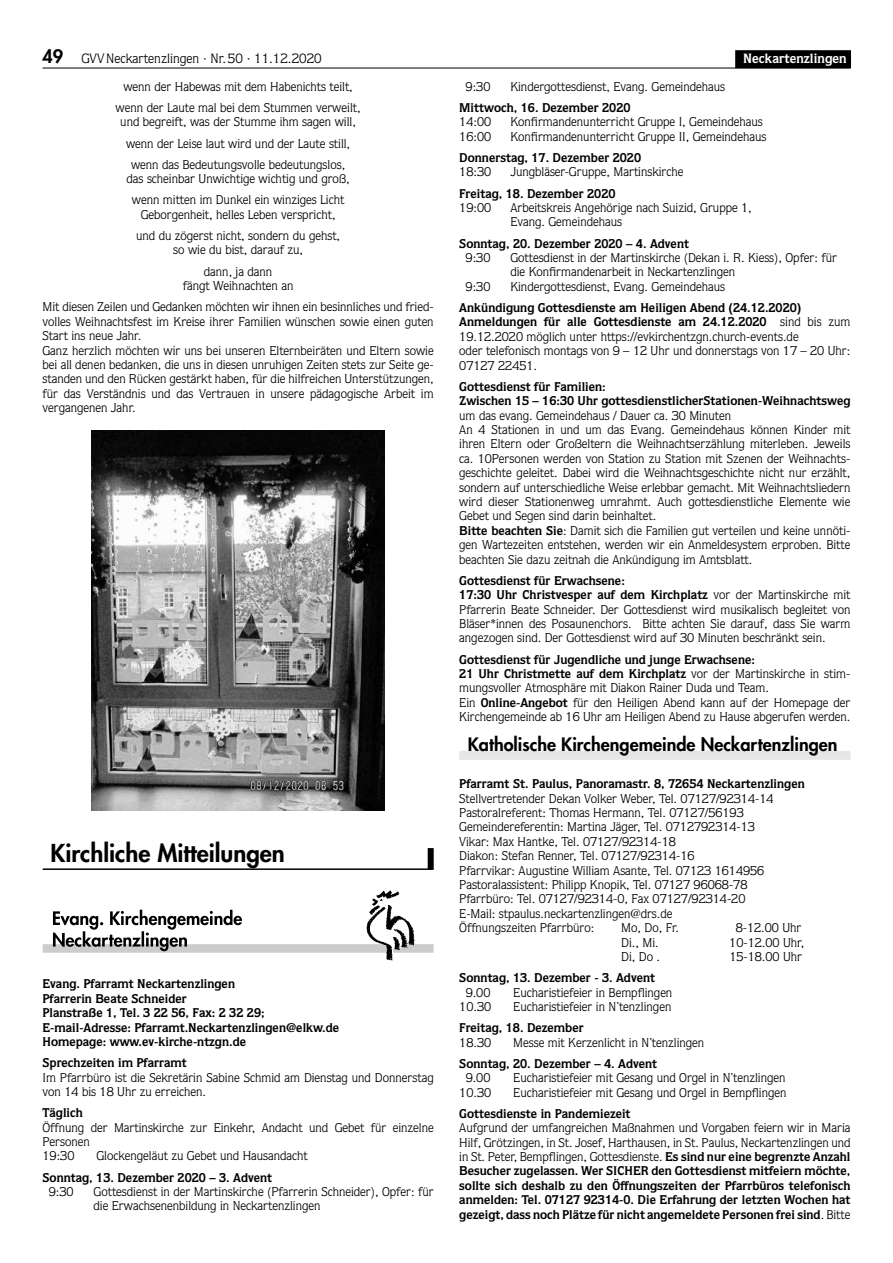
<style>
.page{position:relative;width:893px;height:1263px;background:#fff}
.page>*{position:absolute;margin:0;border:0;box-sizing:border-box;transform-origin:0 0}
.t1{font:800 24px "Futura";color:#000}
.t2{font:800 18px "Futura";color:#000}
.t3{font:13.5px "Quorum";color:#000}
.t4{font:700 13.5px "Quorum";color:#fff}
.t5{font:12.75px/14.4px "Quorum";color:#000}
.t6{font:700 12.75px/14.4px "Quorum";color:#000}
.s1{font-family:"Futura";font-weight:800;font-size:18px}
.s2{font-weight:700}
.s3{font-weight:400}
</style>
<div class="page">
<hr style="left:43px;top:68px;width:807px;height:1px;background:#000">
<img style="left:92px;top:431px;width:293px;height:379px">
<hr style="left:43px;top:868px;width:390px;height:2px;background:#000">
<div style="left:428px;top:848px;width:6px;height:21px;background:#000"></div>
<div style="left:43px;top:944px;width:391px;height:9px;background:#ccc"></div>
<svg style="left:53px;top:910px;width:189px;height:41px"></svg>
<img style="left:367px;top:891px;width:48px;height:69px">
<div style="left:459px;top:751px;width:391px;height:9px;background:#e6e6e6"></div>
<div style="left:735px;top:50px;width:116px;height:18px;background:#000"></div>
<p class="t3" style="left:43px;top:51px;width:281px"><span class="s1">49</span> GVVNeckartenzlingen · Nr.50 · 11.12.2020</p>
<p class="t5" style="left:116px;top:76px;width:246px;line-height:21.3px;text-align:center">wenn der Habewas mit dem Habenichts teilt, wenn der Laute mal bei dem Stummen verweilt,</p>
<p class="t5" style="left:120px;top:111px;width:237px;line-height:21.3px;text-align:center">und begreift, was der Stumme ihm sagen will, wenn der Leise laut wird und der Laute still, wenn das Bedeutungsvolle bedeutungslos,</p>
<p class="t5" style="left:127px;top:168px;width:225px;line-height:21.3px;text-align:center">das scheinbar Unwichtige wichtig und groß, wenn mitten im Dunkel ein winziges Licht</p>
<p class="t5" style="left:136px;top:204px;width:206px;line-height:21.3px;text-align:center">Geborgenheit, helles Leben verspricht, und du zögerst nicht, sondern du gehst,</p>
<p class="t5" style="left:173px;top:239px;width:131px;line-height:21.3px;text-align:center">so wie du bist, darauf zu, dann, ja dann</p>
<p class="t5" style="left:43px;top:275px;width:393px;line-height:21.3px;text-align:center">fängt Weihnachten an<br>Mit diesen Zeilen und Gedanken möchten wir ihnen ein besinnliches und fried-</p>
<p class="t5" style="left:43px;top:314px;width:393px">volles Weihnachtsfest im Kreise ihrer Familien wünschen sowie einen guten Start ins neue Jahr.<br>Ganz herzlich möchten wir uns bei unseren Elternbeiräten und Eltern sowie bei all denen bedanken, die uns in diesen unruhigen Zeiten stets zur Seite ge&shy;standen und den Rücken gestärkt haben, für die hilfreichen Unterstützungen, für das Verständnis und das Vertrauen in unsere pädagogische Arbeit im vergangenen Jahr.</p>
<h1 class="t1" style="left:50px;top:837px;width:236px">Kirchliche Mitteilungen</h1>
<p class="t6" style="left:43px;top:976px;width:298px">Evang. Pfarramt Neckartenzlingen<br>Pfarrerin Beate Schneider<br>Planstraße 1, Tel. 3 22 56, Fax: 2 32 29; E-mail-Adresse: Pfarramt.Neckartenzlingen@elkw.de Homepage: www.ev-kirche-ntzgn.de</p>
<p class="t6" style="left:43px;top:1055px;width:146px">Sprechzeiten im Pfarramt</p>
<p class="t5" style="left:43px;top:1070px;width:393px">Im Pfarrbüro ist die Sekretärin Sabine Schmid am Dienstag und Donnerstag von 14 bis 18 Uhr zu erreichen.</p>
<p class="t6" style="left:43px;top:1105px;width:42px">Täglich</p>
<p class="t5" style="left:43px;top:1120px;width:393px">Öffnung der Martinskirche zur Einkehr, Andacht und Gebet für einzelne<br>Personen<br>19:30</p>
<p class="t5" style="left:97px;top:1148px;width:213px">Glockengeläut zu Gebet und Hausandacht</p>
<p class="t6" style="left:43px;top:1170px;width:231px">Sonntag, 13. Dezember 2020 – 3. Advent</p>
<p class="t5" style="left:49px;top:1184px;width:26px">9:30</p>
<p class="t5" style="left:94px;top:1184px;width:342px">Gottesdienst in der Martinskirche (Pfarrerin Schneider), Opfer: für die Erwachsenenbildung in Neckartenzlingen</p>
<p class="t4" style="left:743px;top:50px;width:105px">Neckartenzlingen</p>
<p class="t5" style="left:466px;top:79px;width:26px">9:30</p>
<p class="t5" style="left:510px;top:79px;width:216px">Kindergottesdienst, Evang. Gemeindehaus</p>
<p class="t6" style="left:459px;top:100px;width:173px">Mittwoch, 16. Dezember 2020</p>
<p class="t5" style="left:459px;top:115px;width:33px">14:00</p>
<p class="t5" style="left:510px;top:115px;width:254px">Konfirmandenunterricht Gruppe I, Gemeindehaus</p>
<p class="t5" style="left:459px;top:129px;width:33px">16:00</p>
<p class="t5" style="left:510px;top:129px;width:257px">Konfirmandenunterricht Gruppe II, Gemeindehaus</p>
<p class="t6" style="left:459px;top:150px;width:183px">Donnerstag, 17. Dezember 2020</p>
<p class="t5" style="left:459px;top:165px;width:33px">18:30</p>
<p class="t5" style="left:510px;top:165px;width:175px">Jungbläser-Gruppe, Martinskirche</p>
<p class="t6" style="left:459px;top:186px;width:158px">Freitag, 18. Dezember 2020</p>
<p class="t5" style="left:459px;top:200px;width:33px">19:00</p>
<p class="t5" style="left:510px;top:200px;width:243px">Arbeitskreis Angehörige nach Suizid, Gruppe 1,<br>Evang. Gemeindehaus</p>
<p class="t6" style="left:459px;top:236px;width:231px">Sonntag, 20. Dezember 2020 – 4. Advent</p>
<p class="t5" style="left:466px;top:250px;width:26px">9:30</p>
<p class="t5" style="left:510px;top:250px;width:328px">Gottesdienst in der Martinskirche (Dekan i. R. Kiess), Opfer: für die Konfirmandenarbeit in Neckartenzlingen</p>
<p class="t5" style="left:466px;top:279px;width:26px">9:30</p>
<p class="t5" style="left:510px;top:279px;width:216px">Kindergottesdienst, Evang. Gemeindehaus</p>
<p class="t5" style="left:459px;top:300px;width:393px"><span class="s2">Ankündigung Gottesdienste am Heiligen Abend (24.12.2020)<br>Anmeldungen für alle Gottesdienste am 24.12.2020</span> sind bis zum 19.12.2020 möglich unter https://evkirchentzgn.church-events.de<br>oder telefonisch montags von 9 – 12 Uhr und donnerstags von 17 – 20 Uhr:<br>07127 22451.</p>
<p class="t6" style="left:459px;top:379px;width:393px">Gottesdienst für Familien:<br>Zwischen 15 – 16:30 Uhr gottesdienstlicherStationen-Weihnachtsweg</p>
<p class="t5" style="left:459px;top:408px;width:393px">um das evang. Gemeindehaus / Dauer ca. 30 Minuten<br>An 4 Stationen in und um das Evang. Gemeindehaus können Kinder mit ihren Eltern oder Großeltern die Weihnachtserzählung miterleben. Jeweils ca. 10Personen werden von Station zu Station mit Szenen der Weihnachts&shy;geschichte geleitet. Dabei wird die Weihnachtsgeschichte nicht nur erzählt, sondern auf unterschiedliche Weise erlebbar gemacht. Mit Weihnachtsliedern wird dieser Stationenweg umrahmt. Auch gottesdienstliche Elemente wie Gebet und Segen sind darin beinhaltet.<br><span class="s2">Bitte beachten Sie</span>: Damit sich die Familien gut verteilen und keine unnöti&shy;gen Wartezeiten entstehen, werden wir ein Anmeldesystem erproben. Bitte beachten Sie dazu zeitnah die Ankündigung im Amtsblatt.</p>
<p class="t5" style="left:459px;top:573px;width:393px"><span class="s2">Gottesdienst für Erwachsene:<br>17:30 Uhr Christvesper auf dem Kirchplatz</span> vor der Martinskirche mit Pfarrerin Beate Schneider. Der Gottesdienst wird musikalisch begleitet von Bläser*innen des Posaunenchors. Bitte achten Sie darauf, dass Sie warm angezogen sind. Der Gottesdienst wird auf 30 Minuten beschränkt sein.</p>
<p class="t5" style="left:459px;top:652px;width:393px"><span class="s2">Gottesdienst für Jugendliche und junge Erwachsene:<br>21 Uhr Christmette auf dem Kirchplatz</span> vor der Martinskirche in stim&shy;mungsvoller Atmosphäre mit Diakon Rainer Duda und Team.<br>Ein <span class="s2">Online-Angebot</span> für den Heiligen Abend kann auf der Homepage der Kirchengemeinde ab 16 Uhr am Heiligen Abend zu Hause abgerufen werden.</p>
<h2 class="t2" style="left:468px;top:732px;width:371px">Katholische Kirchengemeinde Neckartenzlingen</h2>
<p class="t6" style="left:459px;top:776px;width:347px">Pfarramt St. Paulus, Panoramastr. 8, 72654 Neckartenzlingen</p>
<p class="t5" style="left:459px;top:791px;width:316px">Stellvertretender Dekan Volker Weber, Tel. 07127/92314-14<br>Pastoralreferent: Thomas Hermann, Tel. 07127/56193<br>Gemeindereferentin: Martina Jäger, Tel. 0712792314-13<br>Vikar: Max Hantke, Tel. 07127/92314-18<br>Diakon: Stefan Renner, Tel. 07127/92314-16<br>Pfarrvikar: Augustine William Asante, Tel. 07123 1614956<br>Pastoralassistent: Philipp Knopik, Tel. 07127 96068-78<br>Pfarrbüro: Tel. 07127/92314-0, Fax 07127/92314-20<br>E-Mail: stpaulus.neckartenzlingen@drs.de<br>Öffnungszeiten Pfarrbüro:</p>
<p class="t5" style="left:621px;top:920px;width:59px">Mo, Do, Fr.</p>
<p class="t5" style="left:736px;top:920px;width:67px">8-12.00 Uhr</p>
<p class="t5" style="left:621px;top:935px;width:39px">Di., Mi.</p>
<p class="t5" style="left:729px;top:935px;width:76px">10-12.00 Uhr,</p>
<p class="t5" style="left:621px;top:949px;width:40px">Di, Do .</p>
<p class="t5" style="left:729px;top:949px;width:74px">15-18.00 Uhr</p>
<p class="t6" style="left:459px;top:970px;width:197px">Sonntag, 13. Dezember - 3. Advent</p>
<p class="t5" style="left:466px;top:985px;width:26px">9.00</p>
<p class="t5" style="left:513px;top:985px;width:161px">Eucharistiefeier in Bempflingen</p>
<p class="t5" style="left:459px;top:999px;width:33px">10.30</p>
<p class="t5" style="left:513px;top:999px;width:160px">Eucharistiefeier in N’tenzlingen</p>
<p class="t6" style="left:459px;top:1020px;width:126px">Freitag, 18. Dezember</p>
<p class="t5" style="left:459px;top:1035px;width:33px">18.30</p>
<p class="t5" style="left:513px;top:1035px;width:193px">Messe mit Kerzenlicht in N’tenzlingen</p>
<p class="t6" style="left:459px;top:1056px;width:199px">Sonntag, 20. Dezember – 4. Advent</p>
<p class="t5" style="left:466px;top:1070px;width:26px">9.00</p>
<p class="t5" style="left:513px;top:1070px;width:274px">Eucharistiefeier mit Gesang und Orgel in N’tenzlingen</p>
<p class="t5" style="left:459px;top:1085px;width:33px">10.30</p>
<p class="t5" style="left:513px;top:1085px;width:275px">Eucharistiefeier mit Gesang und Orgel in Bempflingen</p>
<p class="t6" style="left:459px;top:1106px;width:173px">Gottesdienste in Pandemiezeit</p>
<p class="t6" style="left:459px;top:1120px;width:393px;text-align:justify"><span class="s3">Aufgrund der umfangreichen Maßnahmen und Vorgaben feiern wir in Maria Hilf, Grötzingen, in St. Josef, Harthausen, in St. Paulus, Neckartenzlingen und in St. Peter, Bempflingen, Gottesdienste.</span> Es sind nur eine begrenzte Anzahl Besucher zugelassen. Wer SICHER den Gottesdienst mitfeiern möchte, sollte sich deshalb zu den Öffnungszeiten der Pfarrbüros telefonisch anmelden: Tel. 07127 92314-0. Die Erfahrung der letzten Wochen hat gezeigt, dass noch Plätze für nicht angemeldete Personen frei sind<span class="s3">. Bitte</span></p>
</div>
